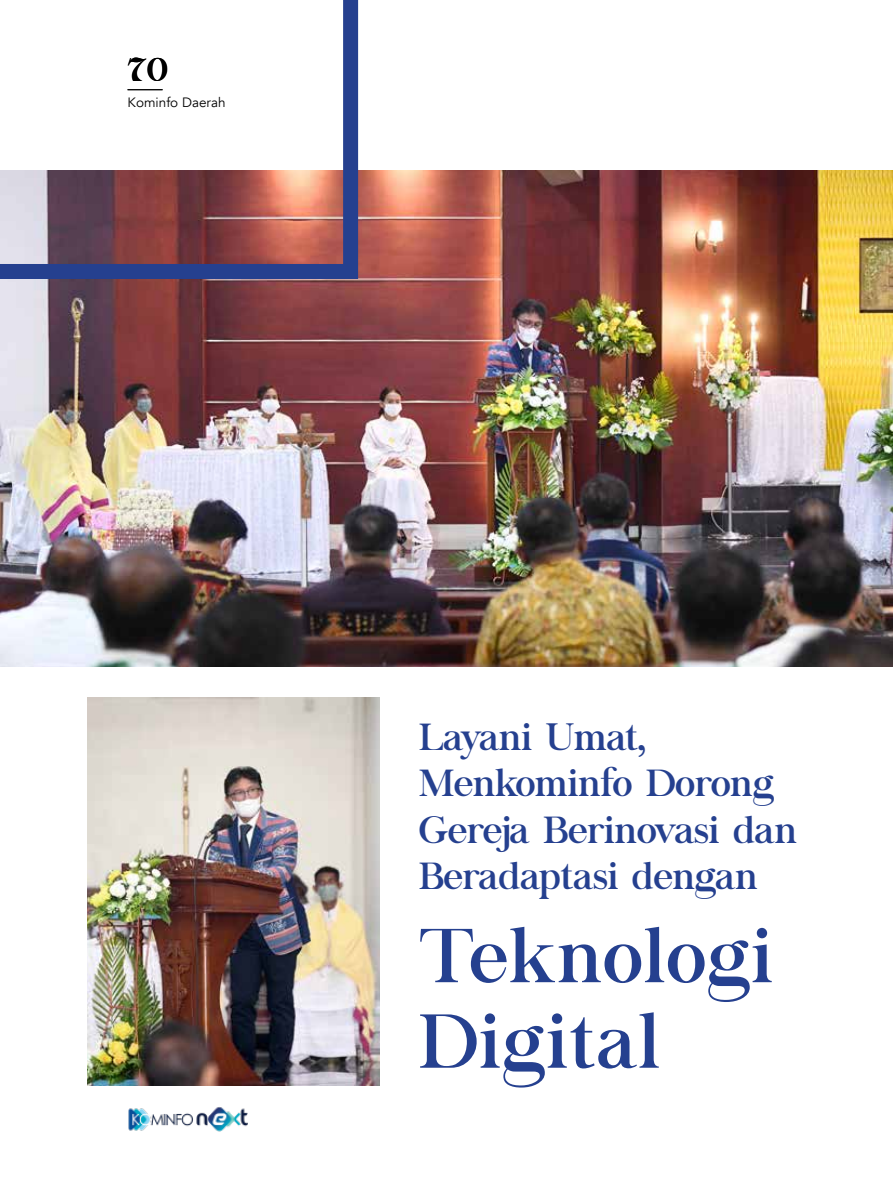
<style>
.page{position:relative;width:893px;height:1191px;background:#fff}
.page>*{position:absolute;margin:0;border:0;box-sizing:border-box;transform-origin:0 0}
.t1{font:75px/85.5px "Chapaza";letter-spacing:.02em;color:#25408f}
.t2{font:37.5px/46.5px "Chapaza";color:#25408f}
.t3{font:37.5px "Chapaza";color:#000}
.t4{font:13.5px "Avenir";color:#000}
</style>
<div class="page">
<img style="left:128px;top:1107px;width:120px;height:25px">
<img style="left:1px;top:171px;width:892px;height:495px">
<img style="left:88px;top:697px;width:291px;height:388px">
<svg style="left:0;top:0;width:358px;height:279px"></svg>
<p class="t3" style="left:128px;top:46px;width:42px">70</p>
<p class="t4" style="left:128px;top:95px;width:100px">Kominfo Daerah</p>
<p class="t2" style="left:419px;top:713px;width:379px">Layani Umat,<br>Menkominfo Dorong<br>Gereja Berinovasi dan<br>Beradaptasi dengan</p>
<h1 class="t1" style="left:419px;top:913px;width:355px">Teknologi<br>Digital</h1>
</div>
